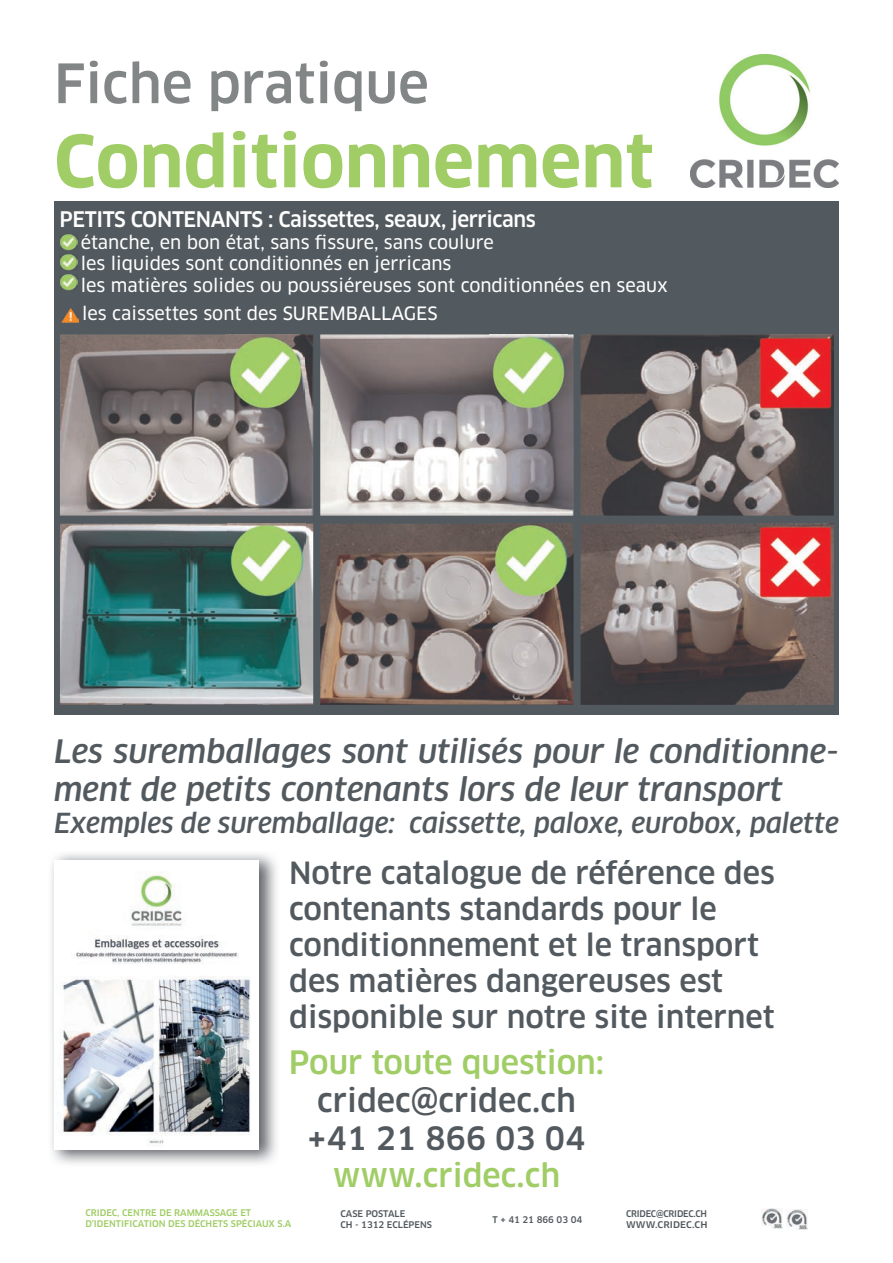
<style>
.page{position:relative;width:893px;height:1263px;background:#fff}
.page>*{position:absolute;margin:0;border:0;box-sizing:border-box;transform-origin:0 0}
.t1{font:700 70.05px "Clan OT";color:#a0cd66}
.t2{font:500 52.95px "Clan OT";color:#838686}
.t3{font:italic 500 31.5px/37.8px "Clan OT";color:#535a5f}
.t4{font:500 31.5px "Clan OT";color:#a0cd66}
.t5{font:500 31.5px/37.8px "Clan OT";color:#535a5f;text-align:center}
.t6{font:500 29.85px/35.8px "Clan OT";color:#535a5f}
.t7{font:italic 500 27px "Clan OT";color:#535a5f}
.t8{font:500 21px "Clan OT";letter-spacing:-.02em;color:#fff}
.t9{font:18px/21.6px "Clan OT News";color:#fff}
.t10{font:500 9px/10.8px "Clan OT";color:#a0cd66}
.t11{font:500 9px/10.8px "Clan OT";color:#535a5f}
.t12{font:500 9px/10.8px "Clan OT";letter-spacing:-.02em;color:#535a5f}
</style>
<div class="page">
<img style="left:787px;top:1209px;width:21px;height:20px">
<img style="left:762px;top:1209px;width:20px;height:20px">
<img style="left:690px;top:54px;width:149px;height:133px">
<div style="left:54px;top:201px;width:785px;height:513px;background:#535a5f"></div>
<img style="left:60px;top:334px;width:253px;height:182px">
<img style="left:226px;top:334px;width:78px;height:77px">
<img style="left:320px;top:334px;width:253px;height:182px">
<img style="left:489px;top:334px;width:78px;height:77px">
<img style="left:320px;top:524px;width:253px;height:181px">
<img style="left:492px;top:523px;width:78px;height:77px">
<img style="left:60px;top:524px;width:253px;height:181px">
<img style="left:227px;top:523px;width:78px;height:77px">
<img style="left:581px;top:334px;width:253px;height:182px">
<img style="left:757px;top:334px;width:77px;height:77px">
<img style="left:581px;top:524px;width:253px;height:181px">
<img style="left:757px;top:524px;width:77px;height:77px">
<img style="left:60px;top:234px;width:17px;height:16px">
<img style="left:60px;top:254px;width:17px;height:17px">
<img style="left:60px;top:274px;width:17px;height:17px">
<img style="left:62px;top:308px;width:16px;height:15px">
<img style="left:51px;top:854px;width:226px;height:310px">
<img style="left:54px;top:860px;width:204px;height:289px">
<h2 class="t2" style="left:54px;top:53px;width:376px">Fiche pratique</h2>
<h1 class="t1" style="left:54px;top:121px;width:601px">Conditionnement</h1>
<p class="t8" style="left:60px;top:207px;width:478px">PETITS CONTENANTS : Caissettes, seaux, jerricans</p>
<p class="t9" style="left:81px;top:231px;width:589px">étanche, en bon état, sans ssure, sans coulure<br>les liquides sont conditionnés en jerricans<br>les matières solides ou poussiéreuses sont conditionnées en seaux</p>
<p class="t9" style="left:82px;top:303px;width:357px">les caissettes sont des SUREMBALLAGES</p>
<h3 class="t3" style="left:54px;top:732px;width:786px">Les suremballages sont utilisés pour le conditionne&shy;ment de petits contenants lors de leur transport</h3>
<h3 class="t7" style="left:54px;top:807px;width:786px">Exemples de suremballage: caissette, paloxe, eurobox, palette</h3>
<h3 class="t6" style="left:289px;top:855px;width:487px">Notre catalogue de référence des contenants standards pour le conditionnement et le transport des matières dangereuses est disponible sur notre site internet</h3>
<h3 class="t4" style="left:289px;top:1044px;width:317px">Pour toute question:</h3>
<h3 class="t5" style="left:308px;top:1081px;width:279px">cridec@cridec.ch +41 21 866 03 04</h3>
<h3 class="t4" style="left:333px;top:1157px;width:229px">www.cridec.ch</h3>
<p class="t10" style="left:85px;top:1208px;width:207px">CRIDEC, CENTRE DE RAMMASSAGE ET<br>D’IDENTIFICATION DES DÉCHETS SPÉCIAUX S.A</p>
<p class="t11" style="left:340px;top:1208px;width:93px">CASE POSTALE<br>CH - 1312 ECLÉPENS</p>
<p class="t12" style="left:626px;top:1208px;width:83px">CRIDEC@CRIDEC.CH<br>WWW.CRIDEC.CH</p>
<p class="t11" style="left:493px;top:1214px;width:91px">T + 41 21 866 03 04</p>
</div>
